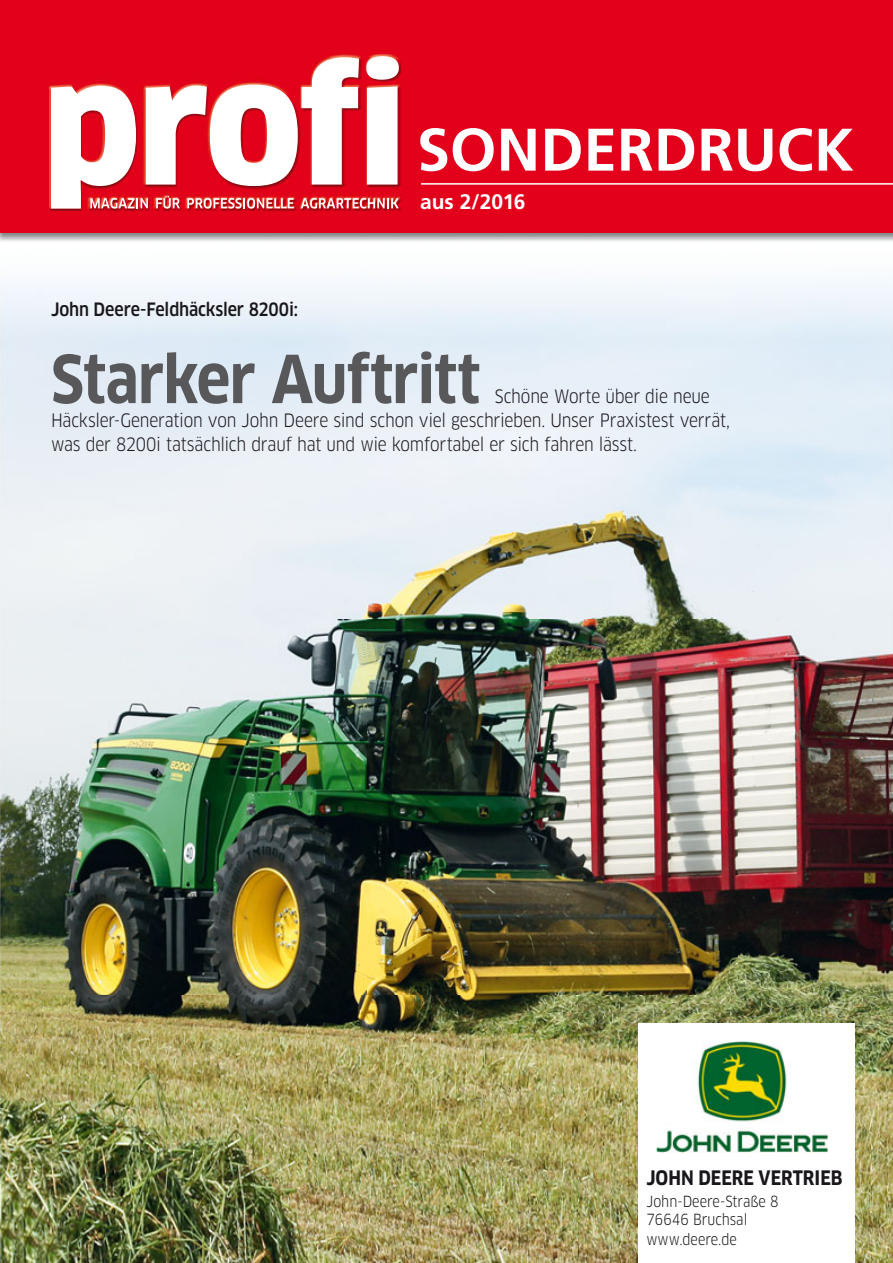
<style>
.page{position:relative;width:893px;height:1263px;background:#fff}
.page>*{position:absolute;margin:0;border:0;box-sizing:border-box;transform-origin:0 0}
.t1{font:700 condensed 64.5px "Clan OT";letter-spacing:-.015em;color:#58585a}
.t2{font:700 60px "Frutiger LT Pro";color:#fff}
.t3{font:700 21px "Frutiger LT Pro";letter-spacing:-.01em;color:#fff}
.t4{font:700 condensed 19.5px "Clan OT";color:#1a171c;scale:.96 1}
.t5{font:condensed 18px/24px "Clan OT";letter-spacing:-.015em;color:#1a171c}
.t6{font:500 condensed 18px "Clan OT";letter-spacing:-.01em;color:#1a171c}
.t7{font:condensed 15px/18px "Clan OT";color:#1a171c;scale:.96 1}
</style>
<div class="page">
<div style="left:0;top:0;width:893px;height:234px;background:#e2001a"></div>
<hr style="left:421px;top:183px;width:472px;height:2px;background:#fff">
<svg style="left:51px;top:57px;width:348px;height:152px"></svg>
<img style="left:0;top:235px;width:893px;height:1028px">
<div style="left:638px;top:1023px;width:217px;height:240px;background:#fff"></div>
<img style="left:657px;top:1041px;width:171px;height:111px">
<h2 class="t2" style="left:417px;top:128px;width:439px">SONDERDRUCK</h2>
<p class="t3" style="left:420px;top:194px;width:107px">aus 2/2016</p>
<p class="t6" style="left:51px;top:301px;width:248px">John Deere-Feldhäcksler 8200i:</p>
<h1 class="t1" style="left:51px;top:353px;width:431px">Starker Auftritt</h1>
<p class="t5" style="left:51px;top:385px;width:681px;text-indent:444px">Schöne Worte über die neue<br>Häcksler-Generation von John Deere sind schon viel geschrieben. Unser Praxistest verrät, was der 8200i tatsächlich drauf hat und wie komfortabel er sich fahren lässt.</p>
<p class="t4" style="left:646px;top:1169px;width:206px">JOHN DEERE VERTRIEB</p>
<p class="t7" style="left:646px;top:1193px;width:139px">John-Deere-Straße 8<br>76646 Bruchsal</p>
<p class="t7" style="left:646px;top:1231px;width:96px">www.deere.de</p>
</div>
